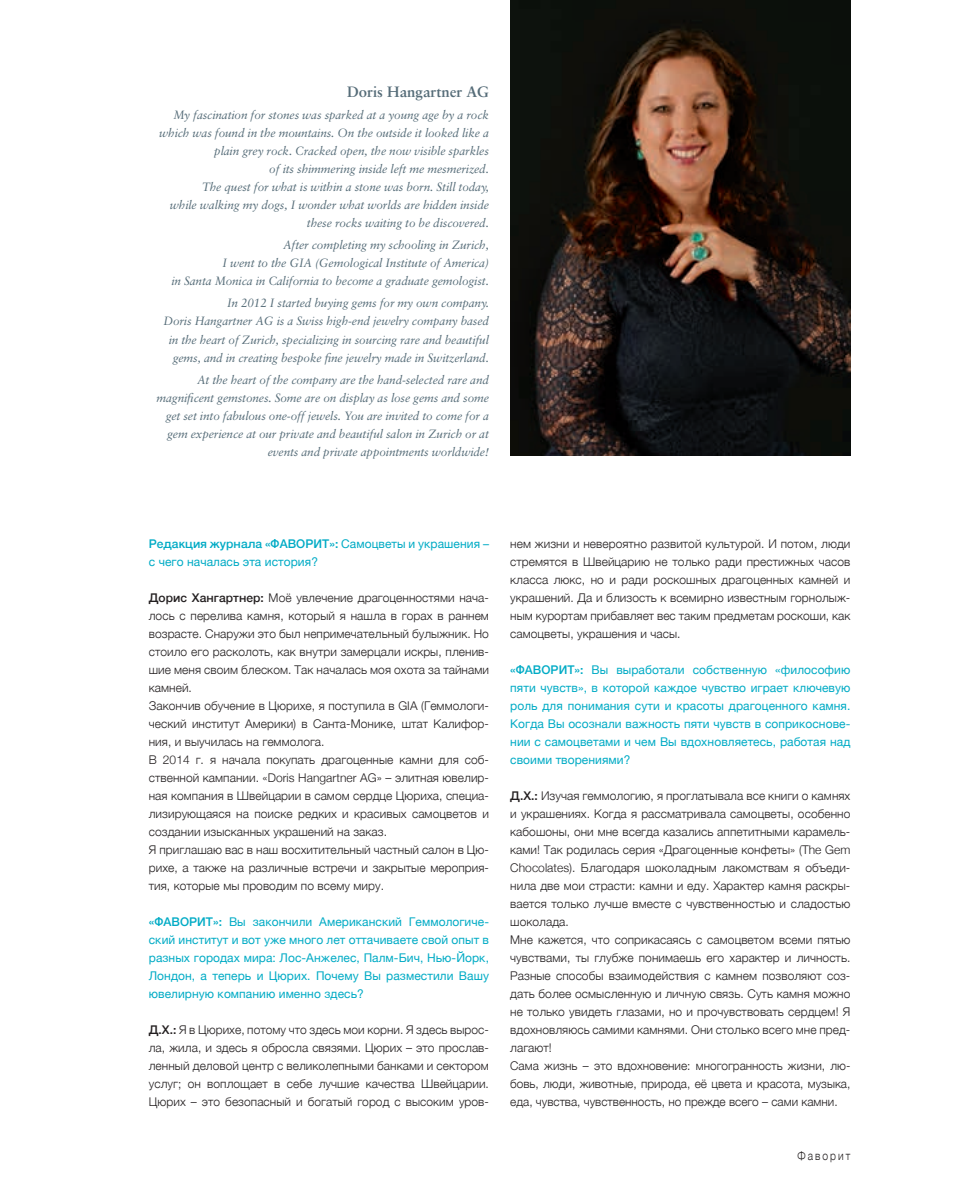
<style>
.page{position:relative;width:978px;height:1191px;background:#fff}
.page>*{position:absolute;margin:0;border:0;box-sizing:border-box;transform-origin:0 0}
.t1{font:700 15px "Sabon";color:#556c78}
.t2{font:300 12px/18px "Helvetica Neue";letter-spacing:.005em;color:#231f20}
.t3{font:italic 12px/18px "Sabon";letter-spacing:-.01em;color:#556c78;text-align:right}
.t4{font:12px/18px "Helvetica Neue";letter-spacing:.005em;color:#00abc5;text-align:justify}
.t5{font:300 12px "Helvetica Neue";letter-spacing:.2em;color:#231f20;scale:.86 1}
.s1{font-weight:500}
</style>
<div class="page">
<img style="left:510px;top:0;width:340px;height:456px">
<p class="t1" style="left:347px;top:82px;width:143px">Doris Hangartner AG</p>
<p class="t3" style="left:159px;top:106px;width:331px">My fascination for stones was sparked at a young age by a rock which was found in the mountains. On the outside it looked like a plain grey rock. Cracked open, the now visible sparkles<br>of its shimmering inside left me mesmerized.<br>The quest for what is within a stone was born. Still today,<br>while walking my dogs, I wonder what worlds are hidden inside these rocks waiting to be discovered.</p>
<p class="t3" style="left:171px;top:236px;width:319px">After completing my schooling in Zurich,<br>I went to the GIA (Gemological Institute of America)<br>in Santa Monica in California to become a graduate gemologist.</p>
<p class="t3" style="left:163px;top:294px;width:327px">In 2012 I started buying gems for my own company.<br>Doris Hangartner AG is a Swiss high-end jewelry company based in the heart of Zurich, specializing in sourcing rare and beautiful gems, and in creating bespoke fine jewelry made in Switzerland.</p>
<p class="t3" style="left:156px;top:370px;width:334px">At the heart of the company are the hand-selected rare and magnificent gemstones. Some are on display as lose gems and some get set into fabulous one-off jewels. You are invited to come for a gem experience at our private and beautiful salon in Zurich or at events and private appointments worldwide!</p>
<p class="t4" style="left:149px;top:535px;width:342px"><span class="s1">Редакция журнала «ФАВОРИТ»:</span> Самоцветы и украшения – с чего началась эта история?</p>
<p class="t2" style="left:149px;top:587px;width:342px"><span class="s1">Дорис Хангартнер:</span> Моё увлечение драгоценностями нача&shy;лось с перелива камня, который я нашла в горах в раннем возрасте. Снаружи это был непримечательный булыжник. Но стоило его расколоть, как внутри замерцали искры, пленив&shy;шие меня своим блеском. Так началась моя охота за тайнами камней.<br>Закончив обучение в Цюрихе, я поступила в GIA (Геммологи&shy;ческий институт Америки) в Санта-Монике, штат Калифор&shy;ния, и выучилась на геммолога.<br>В 2014 г. я начала покупать драгоценные камни для соб&shy;ственной кампании. «Doris Hangartner AG» – элитная ювелир&shy;ная компания в Швейцарии в самом сердце Цюриха, специа&shy;лизирующаяся на поиске редких и красивых самоцветов и создании изысканных украшений на заказ.<br>Я приглашаю вас в наш восхитительный частный салон в Цю&shy;рихе, а также на различные встречи и закрытые мероприя&shy;тия, которые мы проводим по всему миру.</p>
<p class="t4" style="left:149px;top:913px;width:342px"><span class="s1">«ФАВОРИТ»:</span> Вы закончили Американский Геммологиче&shy;ский институт и вот уже много лет оттачиваете свой опыт в разных городах мира: Лос-Анжелес, Палм-Бич, Нью-Йорк, Лондон, а теперь и Цюрих. Почему Вы разместили Вашу ювелирную компанию именно здесь?</p>
<p class="t2" style="left:149px;top:1019px;width:342px;text-align:justify"><span class="s1">Д.Х.:</span> Я в Цюрихе, потому что здесь мои корни. Я здесь вырос&shy;ла, жила, и здесь я обросла связями. Цюрих – это прослав&shy;ленный деловой центр с великолепными банками и сектором услуг; он воплощает в себе лучшие качества Швейцарии.<br>Цюрих – это безопасный и богатый город с высоким уров-</p>
<p class="t2" style="left:510px;top:533px;width:342px;text-align:justify">нем жизни и невероятно развитой культурой. И потом, люди стремятся в Швейцарию не только ради престижных часов класса люкс, но и ради роскошных драгоценных камней и украшений. Да и близость к всемирно известным горнолыж&shy;ным курортам прибавляет вес таким предметам роскоши, как самоцветы, украшения и часы.</p>
<p class="t4" style="left:510px;top:661px;width:342px"><span class="s1">«ФАВОРИТ»:</span> Вы выработали собственную «философию пяти чувств», в которой каждое чувство играет ключевую роль для понимания сути и красоты драгоценного камня.<br>Когда Вы осознали важность пяти чувств в соприкоснове&shy;нии с самоцветами и чем Вы вдохновляетесь, работая над своими творениями?</p>
<p class="t2" style="left:510px;top:785px;width:342px"><span class="s1">Д.Х.:</span> Изучая геммологию, я проглатывала все книги о камнях и украшениях. Когда я рассматривала самоцветы, особенно кабошоны, они мне всегда казались аппетитными карамель&shy;ками! Так родилась серия «Драгоценные конфеты» (The Gem Chocolates). Благодаря шоколадным лакомствам я объеди&shy;нила две мои страсти: камни и еду. Характер камня раскры&shy;вается только лучше вместе с чувственностью и сладостью шоколада.<br>Мне кажется, что соприкасаясь с самоцветом всеми пятью чувствами, ты глубже понимаешь его характер и личность.<br>Разные способы взаимодействия с камнем позволяют соз&shy;дать более осмысленную и личную связь. Суть камня можно не только увидеть глазами, но и прочувствовать сердцем! Я вдохновляюсь самими камнями. Они столько всего мне пред&shy;лагают!<br>Сама жизнь – это вдохновение: многогранность жизни, лю&shy;бовь, люди, животные, природа, её цвета и красота, музыка, еда, чувства, чувственность, но прежде всего – сами камни.</p>
<p class="t5" style="left:797px;top:1146px;width:63px">Фаворит</p>
</div>
